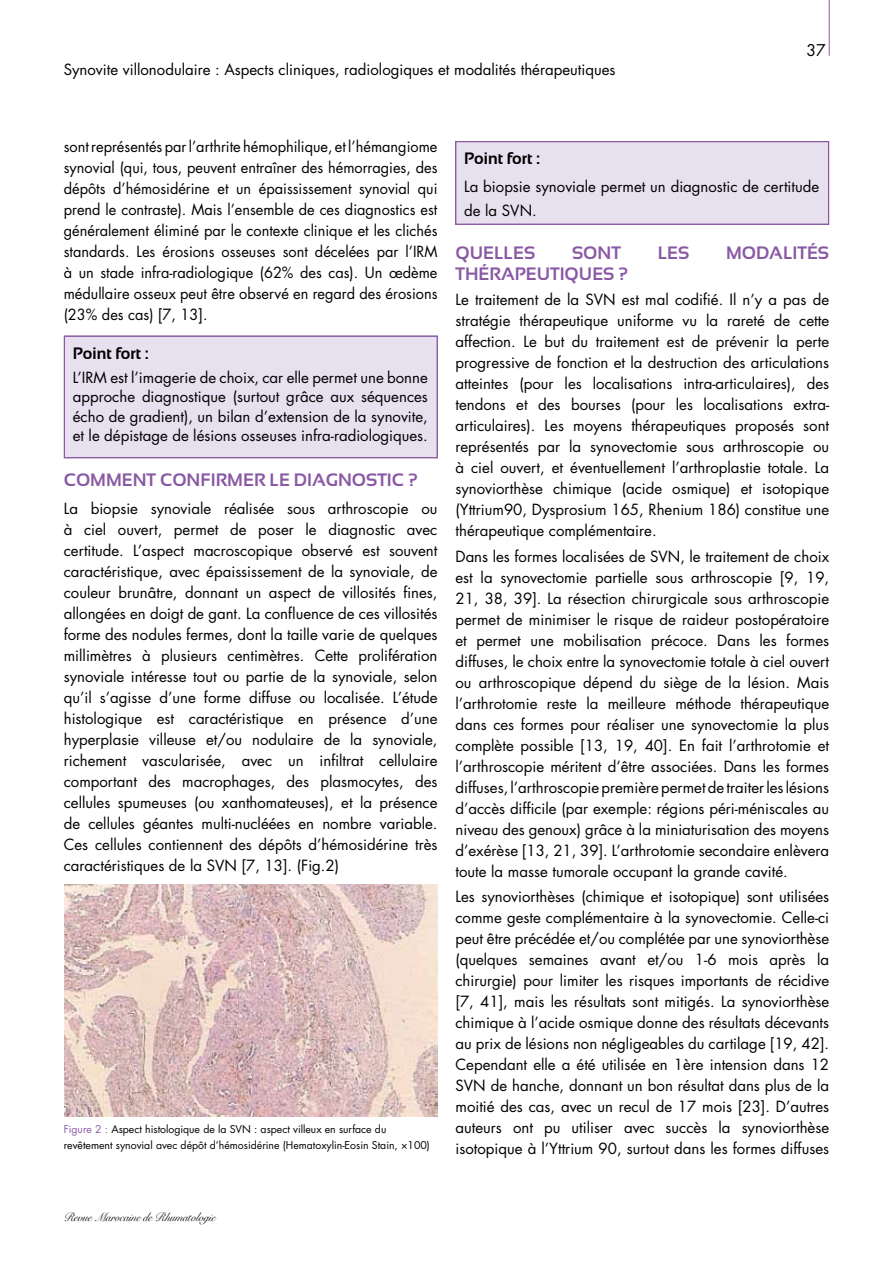
<style>
.page{position:relative;width:893px;height:1263px;background:#fff}
.page>*{position:absolute;margin:0;border:0;box-sizing:border-box;transform-origin:0 0}
.t1{font:700 18px "Sansation";color:#8a59a4}
.t2{font:700 16.5px "Sansation";color:#000}
.t3{font:15.75px "Futura";color:#000}
.t4{font:15px/21px "Futura";color:#000;text-align:justify}
.t5{font:12px "Judith";color:#000}
.t6{font:10.5px/16.5px "Futura";color:#000}
.s1{color:#8a59a4}
</style>
<div class="page">
<hr style="left:829px;top:0;width:1px;height:56px;background:#8a59a4">
<div style="left:66px;top:336px;width:372px;height:122px;background:#e7e0ef"></div>
<div style="left:64px;top:336px;width:373px;height:122px;border:1px solid #8a59a4"></div>
<div style="left:455px;top:141px;width:374px;height:84px;background:#e7e0ef"></div>
<img style="left:64px;top:884px;width:373px;height:232px">
<p class="t4" style="left:64px;top:60px;width:553px">Synovite villonodulaire : Aspects cliniques, radiologiques et modalités thérapeutiques</p>
<p class="t3" style="left:807px;top:40px;width:21px">37</p>
<p class="t4" style="left:64px;top:136px;width:375px">sont représentés par l’arthrite hémophilique, et l’hémangiome synovial (qui, tous, peuvent entraîner des hémorragies, des dépôts d’hémosidérine et un épaississement synovial qui prend le contraste). Mais l’ensemble de ces diagnostics est généralement éliminé par le contexte clinique et les clichés standards. Les érosions osseuses sont décelées par l’IRM à un stade infra-radiologique (62% des cas). Un œdème médullaire osseux peut être observé en regard des érosions (23% des cas) [7, 13].</p>
<p class="t2" style="left:73px;top:344px;width:77px">POINT FORT :</p>
<p class="t4" style="left:73px;top:368px;width:357px;line-height:19.5px">L’IRM est l’imagerie de choix, car elle permet une bonne approche diagnostique (surtout grâce aux séquences écho de gradient), un bilan d’extension de la synovite, et le dépistage de lésions osseuses infra-radiologiques.</p>
<p class="t1" style="left:64px;top:470px;width:28px">COMM</p>
<p class="t1" style="left:122px;top:470px;width:297px">ENT CONFIRMER LE DIAGNOSTIC ?</p>
<p class="t4" style="left:64px;top:498px;width:375px">La biopsie synoviale réalisée sous arthroscopie ou à ciel ouvert, permet de poser le diagnostic avec certitude. L’aspect macroscopique observé est souvent caractéristique, avec épaississement de la synoviale, de couleur brunâtre, donnant un aspect de villosités fines, allongées en doigt de gant. La confluence de ces villosités forme des nodules fermes, dont la taille varie de quelques millimètres à plusieurs centimètres. Cette prolifération synoviale intéresse tout ou partie de la synoviale, selon qu’il s’agisse d’une forme diffuse ou localisée. L’étude histologique est caractéristique en présence d’une hyperplasie villeuse et/ou nodulaire de la synoviale, richement vascularisée, avec un infiltrat cellulaire comportant des macrophages, des plasmocytes, des cellules spumeuses (ou xanthomateuses), et la présence de cellules géantes multi-nucléées en nombre variable.<br>Ces cellules contiennent des dépôts d’hémosidérine très caractéristiques de la SVN [7, 13]. (Fig.2)</p>
<p class="t6" style="left:64px;top:1121px;width:368px"><span class="s1">Figure 2 :</span> Aspect histologique de la SVN : aspect villeux en surface du revêtement synovial avec dépôt d’hémosidérine (Hematoxylin-Eosin Stain, ×100)</p>
<p class="t2" style="left:464px;top:149px;width:77px">POINT FORT :</p>
<p class="t4" style="left:464px;top:174px;width:357px;line-height:24px">La biopsie synoviale permet un diagnostic de certitude de la SVN.</p>
<p class="t1" style="left:455px;top:243px;width:81px">QUELLES</p>
<p class="t1" style="left:572px;top:243px;width:50px">SONT</p>
<p class="t1" style="left:658px;top:243px;width:33px">LES</p>
<p class="t1" style="left:726px;top:243px;width:105px">MODALITÉS</p>
<p class="t1" style="left:455px;top:264px;width:174px">THÉRAPEUTIQUES ?</p>
<p class="t4" style="left:455px;top:289px;width:375px">Le traitement de la SVN est mal codifié. Il n’y a pas de stratégie thérapeutique uniforme vu la rareté de cette affection. Le but du traitement est de prévenir la perte progressive de fonction et la destruction des articulations atteintes (pour les localisations intra-articulaires), des tendons et des bourses (pour les localisations extra&shy;articulaires). Les moyens thérapeutiques proposés sont représentés par la synovectomie sous arthroscopie ou à ciel ouvert, et éventuellement l’arthroplastie totale. La synoviorthèse chimique (acide osmique) et isotopique (Yttrium90, Dysprosium 165, Rhenium 186) constitue une thérapeutique complémentaire.</p>
<p class="t4" style="left:455px;top:546px;width:375px">Dans les formes localisées de SVN, le traitement de choix est la synovectomie partielle sous arthroscopie [9, 19, 21, 38, 39]. La résection chirurgicale sous arthroscopie permet de minimiser le risque de raideur postopératoire et permet une mobilisation précoce. Dans les formes diffuses, le choix entre la synovectomie totale à ciel ouvert ou arthroscopique dépend du siège de la lésion. Mais l’arthrotomie reste la meilleure méthode thérapeutique dans ces formes pour réaliser une synovectomie la plus complète possible [13, 19, 40]. En fait l’arthrotomie et l’arthroscopie méritent d’être associées. Dans les formes diffuses, l’arthroscopie première permet de traiter les lésions d’accès difficile (par exemple: régions péri-méniscales au niveau des genoux) grâce à la miniaturisation des moyens d’exérèse [13, 21, 39]. L’arthrotomie secondaire enlèvera toute la masse tumorale occupant la grande cavité.</p>
<p class="t4" style="left:455px;top:886px;width:375px">Les synoviorthèses (chimique et isotopique) sont utilisées comme geste complémentaire à la synovectomie. Celle-ci peut être précédée et/ou complétée par une synoviorthèse (quelques semaines avant et/ou 1-6 mois après la chirurgie) pour limiter les risques importants de récidive [7, 41], mais les résultats sont mitigés. La synoviorthèse chimique à l’acide osmique donne des résultats décevants au prix de lésions non négligeables du cartilage [19, 42].<br>Cependant elle a été utilisée en 1ère intension dans 12<br>SVN de hanche, donnant un bon résultat dans plus de la moitié des cas, avec un recul de 17 mois [23]. D’autres auteurs ont pu utiliser avec succès la synoviorthèse isotopique à l’Yttrium 90, surtout dans les formes diffuses</p>
<p class="t5" style="left:64px;top:1210px;width:153px">Revue Marocaine de Rhumatologie</p>
</div>
